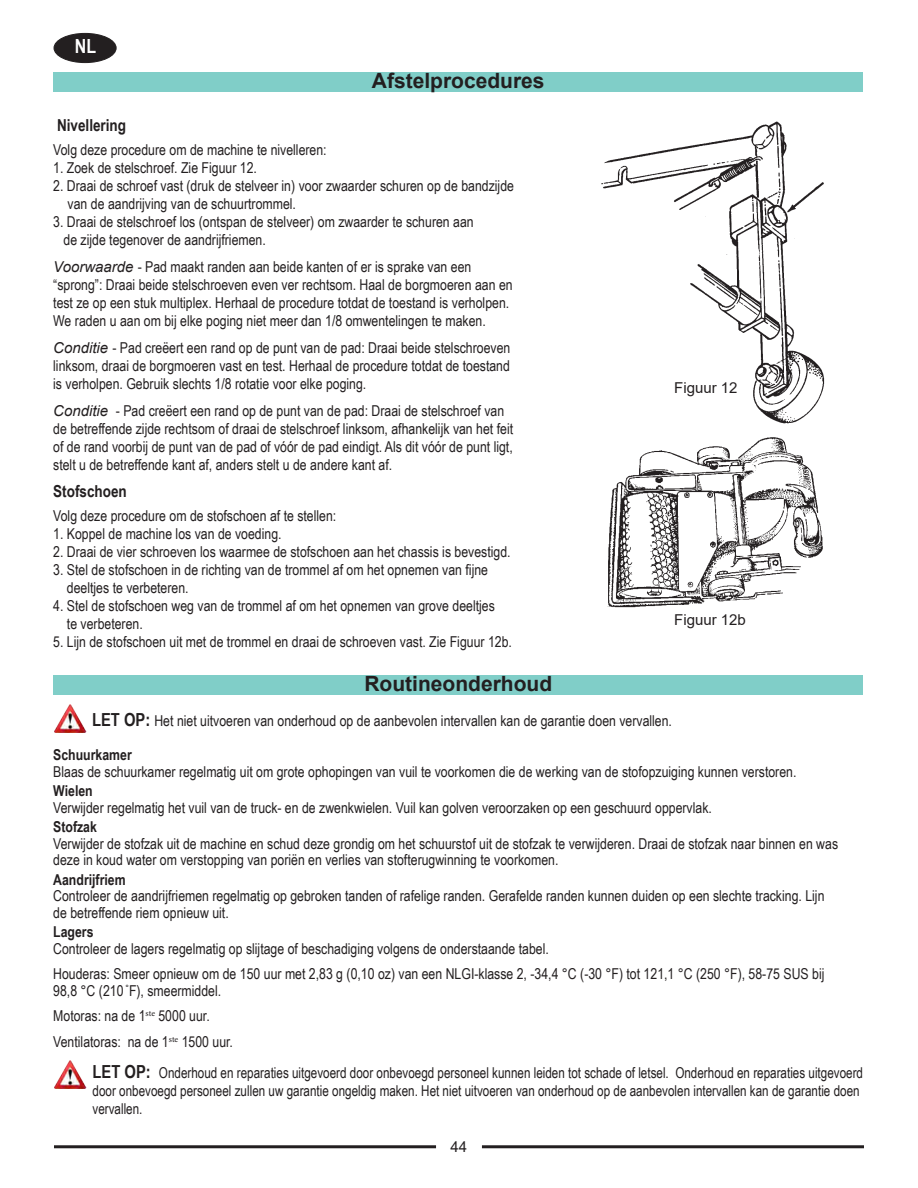
<style>
.page{position:relative;width:918px;height:1188px;background:#fff}
.page>*{position:absolute;margin:0;border:0;box-sizing:border-box;transform-origin:0 0}
.t1{font:700 21px "Arial";color:#231f20}
.t2{font:700 19.5px "Arial Narrow";color:#fff}
.t3{font:700 16.5px "Arial Narrow";color:#231f20}
.t4{font:15px/18px "Arial Narrow";color:#231f20}
.t5{font:15px/18px "Arial Narrow";color:#231f20;scale:.95 1}
.t6{font:700 15px "Arial Narrow";color:#231f20}
.t7{font:15px "Arial";color:#231f20}
.s1{font-family:"Arial";font-style:italic}
.s2{font-weight:700;font-size:18px}
</style>
<div class="page">
<hr style="left:54px;top:1145px;width:382px;height:3px;background:#231f20">
<hr style="left:482px;top:1145px;width:382px;height:3px;background:#231f20">
<div style="left:54px;top:33px;width:62px;height:30px;background:#231f20;border-radius:50%"></div>
<div style="left:54px;top:33px;width:63px;height:30px;border:1px solid #231f20;border-radius:50%"></div>
<div style="left:53px;top:73px;width:810px;height:19px;background:#80cec8"></div>
<div style="left:53px;top:675px;width:810px;height:20px;background:#80cec8"></div>
<img style="left:54px;top:705px;width:32px;height:28px">
<img style="left:54px;top:1060px;width:32px;height:28px">
<img style="left:607px;top:437px;width:216px;height:171px">
<img style="left:601px;top:121px;width:224px;height:303px">
<p class="t2" style="left:75px;top:31px;width:23px">NL</p>
<p class="t1" style="left:372px;top:66px;width:174px">Afstelprocedures</p>
<p class="t3" style="left:57px;top:113px;width:71px">Nivellering</p>
<p class="t4" style="left:53px;top:140px;width:275px">Volg deze procedure om de machine te nivelleren:</p>
<p class="t4" style="left:53px;top:158px;width:205px">1. Zoek de stelschroef. Zie Figuur 12.</p>
<p class="t4" style="left:53px;top:176px;width:462px">2. Draai de schroef vast (druk de stelveer in) voor zwaarder schuren op de bandzijde</p>
<p class="t4" style="left:68px;top:194px;width:230px">van de aandrijving van de schuurtrommel.</p>
<p class="t4" style="left:64px;top:212px;width:412px;text-indent:-10px">3. Draai de stelschroef los (ontspan de stelveer) om zwaarder te schuren aan de zijde tegenover de aandrijfriemen.</p>
<p class="t4" style="left:53px;top:257px;width:461px"><span class="s1">Voorwaarde</span> - Pad maakt randen aan beide kanten of er is sprake van een “sprong”: Draai beide stelschroeven even ver rechtsom. Haal de borgmoeren aan en test ze op een stuk multiplex. Herhaal de procedure totdat de toestand is verholpen.<br>We raden u aan om bij elke poging niet meer dan 1/8 omwentelingen te maken.</p>
<p class="t4" style="left:53px;top:338px;width:459px;text-align:justify"><span class="s1">Conditie</span> - Pad creëert een rand op de punt van de pad: Draai beide stelschroeven linksom, draai de borgmoeren vast en test. Herhaal de procedure totdat de toestand is verholpen. Gebruik slechts 1/8 rotatie voor elke poging.</p>
<p class="t4" style="left:53px;top:401px;width:461px"><span class="s1">Conditie</span> - Pad creëert een rand op de punt van de pad: Draai de stelschroef van de betreffende zijde rechtsom of draai de stelschroef linksom, afhankelijk van het feit of de rand voorbij de punt van de pad of vóór de pad eindigt. Als dit vóór de punt ligt, stelt u de betreffende kant af, anders stelt u de andere kant af.</p>
<p class="t3" style="left:53px;top:479px;width:75px">Stofschoen</p>
<p class="t4" style="left:53px;top:506px;width:285px">Volg deze procedure om de stofschoen af te stellen:</p>
<p class="t4" style="left:53px;top:524px;width:230px">1. Koppel de machine los van de voeding.</p>
<p class="t4" style="left:53px;top:542px;width:459px">2. Draai de vier schroeven los waarmee de stofschoen aan het chassis is bevestigd.</p>
<p class="t4" style="left:53px;top:560px;width:436px">3. Stel de stofschoen in de richting van de trommel af om het opnemen van fijne</p>
<p class="t4" style="left:67px;top:578px;width:123px">deeltjes te verbeteren.</p>
<p class="t4" style="left:53px;top:596px;width:443px">4. Stel de stofschoen weg van de trommel af om het opnemen van grove deeltjes</p>
<p class="t4" style="left:67px;top:614px;width:77px">te verbeteren.</p>
<p class="t4" style="left:53px;top:632px;width:460px">5. Lijn de stofschoen uit met de trommel en draai de schroeven vast. Zie Figuur 12b.</p>
<p class="t1" style="left:364px;top:669px;width:189px">Routineonderhoud</p>
<p class="t7" style="left:674px;top:378px;width:65px">Figuur 12</p>
<p class="t7" style="left:674px;top:609px;width:73px">Figuur 12b</p>
<p class="t4" style="left:92px;top:711px;width:581px"><span class="s2">LET OP:</span> Het niet uitvoeren van onderhoud op de aanbevolen intervallen kan de garantie doen vervallen.</p>
<p class="t6" style="left:53px;top:744px;width:80px">Schuurkamer</p>
<p class="t4" style="left:53px;top:762px;width:745px">Blaas de schuurkamer regelmatig uit om grote ophopingen van vuil te voorkomen die de werking van de stofopzuiging kunnen verstoren.</p>
<p class="t6" style="left:53px;top:780px;width:41px">Wielen</p>
<p class="t4" style="left:53px;top:798px;width:660px">Verwijder regelmatig het vuil van de truck- en de zwenkwielen. Vuil kan golven veroorzaken op een geschuurd oppervlak.</p>
<p class="t6" style="left:53px;top:816px;width:45px">Stofzak</p>
<p class="t4" style="left:53px;top:835px;width:786px;line-height:16.5px">Verwijder de stofzak uit de machine en schud deze grondig om het schuurstof uit de stofzak te verwijderen. Draai de stofzak naar binnen en was deze in koud water om verstopping van poriën en verlies van stofterugwinning te voorkomen.</p>
<p class="t6" style="left:53px;top:868px;width:74px">Aandrijfriem</p>
<p class="t4" style="left:53px;top:887px;width:773px;line-height:16.5px">Controleer de aandrijfriemen regelmatig op gebroken tanden of rafelige randen. Gerafelde randen kunnen duiden op een slechte tracking. Lijn de betreffende riem opnieuw uit.</p>
<p class="t6" style="left:53px;top:921px;width:42px">Lagers</p>
<p class="t4" style="left:53px;top:939px;width:497px">Controleer de lagers regelmatig op slijtage of beschadiging volgens de onderstaande tabel.</p>
<p class="t4" style="left:53px;top:965px;width:773px;line-height:16.5px">Houderas: Smeer opnieuw om de 150 uur met 2,83 g (0,10 oz) van een NLGI-klasse 2, -34,4 °C (-30 °F) tot 121,1 °C (250 °F), 58-75 SUS bij<br>98,8 °C (210 <sup>°</sup>F), smeermiddel.</p>
<p class="t4" style="left:53px;top:1007px;width:158px">Motoras: na de 1<sup>ste</sup> 5000 uur.</p>
<p class="t4" style="left:53px;top:1032px;width:181px">Ventilatoras: na de 1<sup>ste</sup> 1500 uur.</p>
<p class="t5" style="left:93px;top:1064px;width:813px"><span class="s2">LET OP:</span> Onderhoud en reparaties uitgevoerd door onbevoegd personeel kunnen leiden tot schade of letsel. Onderhoud en reparaties uitgevoerd door onbevoegd personeel zullen uw garantie ongeldig maken. Het niet uitvoeren van onderhoud op de aanbevolen intervallen kan de garantie doen vervallen.</p>
<p class="t7" style="left:451px;top:1137px;width:18px">44</p>
</div>
